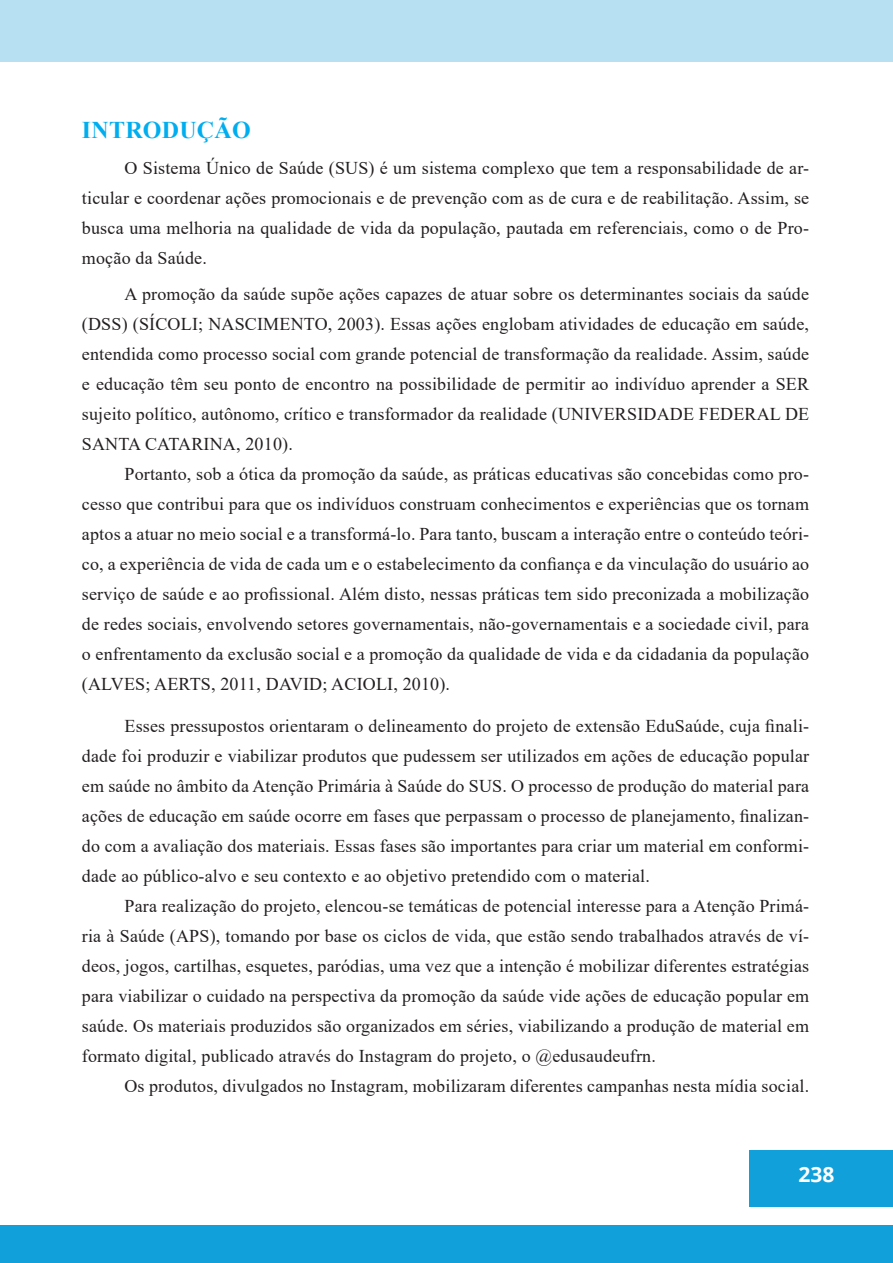
<style>
.page{position:relative;width:893px;height:1263px;background:#fff}
.page>*{position:absolute;margin:0;border:0;box-sizing:border-box;transform-origin:0 0}
.TÍTULO___ARTIGO{font:700 24px "Times New Roman";letter-spacing:.01em;color:#00aeef}
.t1{font:700 21px "Open Sans";color:#fff}
.TEXTO{font:18px/30px "Times New Roman";letter-spacing:.01em;color:#231f20;text-align:justify}
</style>
<div class="page">
<div style="left:0;top:0;width:893px;height:62px;background:#b7e0f3"></div>
<div style="left:749px;top:1150px;width:144px;height:57px;background:#12a0db"></div>
<div style="left:0;top:1225px;width:893px;height:38px;background:#12a0db"></div>
<p class="TÍTULO___ARTIGO" style="left:82px;top:113px;width:170px">INTRODUÇÃO</p>
<p class="TEXTO" style="left:82px;top:152px;width:729px;text-indent:43px">O Sistema Único de Saúde (SUS) é um sistema complexo que tem a responsabilidade de ar&shy;ticular e coordenar ações promocionais e de prevenção com as de cura e de reabilitação. Assim, se busca uma melhoria na qualidade de vida da população, pautada em referenciais, como o de Pro&shy;moção da Saúde.</p>
<p class="TEXTO" style="left:82px;top:278px;width:729px;text-indent:43px">A promoção da saúde supõe ações capazes de atuar sobre os determinantes sociais da saúde (DSS) (SÍCOLI; NASCIMENTO, 2003). Essas ações englobam atividades de educação em saúde, entendida como processo social com grande potencial de transformação da realidade. Assim, saúde e educação têm seu ponto de encontro na possibilidade de permitir ao indivíduo aprender a SER sujeito político, autônomo, crítico e transformador da realidade (UNIVERSIDADE FEDERAL DE SANTA CATARINA, 2010).</p>
<p class="TEXTO" style="left:82px;top:458px;width:729px;text-indent:43px">Portanto, sob a ótica da promoção da saúde, as práticas educativas são concebidas como pro&shy;cesso que contribui para que os indivíduos construam conhecimentos e experiências que os tornam aptos a atuar no meio social e a transformá-lo. Para tanto, buscam a interação entre o conteúdo teóri&shy;co, a experiência de vida de cada um e o estabelecimento da confiança e da vinculação do usuário ao serviço de saúde e ao profissional. Além disto, nessas práticas tem sido preconizada a mobilização de redes sociais, envolvendo setores governamentais, não-governamentais e a sociedade civil, para o enfrentamento da exclusão social e a promoção da qualidade de vida e da cidadania da população (ALVES; AERTS, 2011, DAVID; ACIOLI, 2010).</p>
<p class="TEXTO" style="left:82px;top:710px;width:729px;text-indent:43px">Esses pressupostos orientaram o delineamento do projeto de extensão EduSaúde, cuja finali&shy;dade foi produzir e viabilizar produtos que pudessem ser utilizados em ações de educação popular em saúde no âmbito da Atenção Primária à Saúde do SUS. O processo de produção do material para ações de educação em saúde ocorre em fases que perpassam o processo de planejamento, finalizan&shy;do com a avaliação dos materiais. Essas fases são importantes para criar um material em conformi&shy;dade ao público-alvo e seu contexto e ao objetivo pretendido com o material.</p>
<p class="TEXTO" style="left:82px;top:890px;width:729px;text-indent:43px">Para realização do projeto, elencou-se temáticas de potencial interesse para a Atenção Primá&shy;ria à Saúde (APS), tomando por base os ciclos de vida, que estão sendo trabalhados através de ví&shy;deos, jogos, cartilhas, esquetes, paródias, uma vez que a intenção é mobilizar diferentes estratégias para viabilizar o cuidado na perspectiva da promoção da saúde vide ações de educação popular em saúde. Os materiais produzidos são organizados em séries, viabilizando a produção de material em formato digital, publicado através do Instagram do projeto, o @edusaudeufrn.</p>
<p class="TEXTO" style="left:124px;top:1070px;width:686px">Os produtos, divulgados no Instagram, mobilizaram diferentes campanhas nesta mídia social.</p>
<p class="t1" style="left:799px;top:1160px;width:37px">238</p>
</div>
